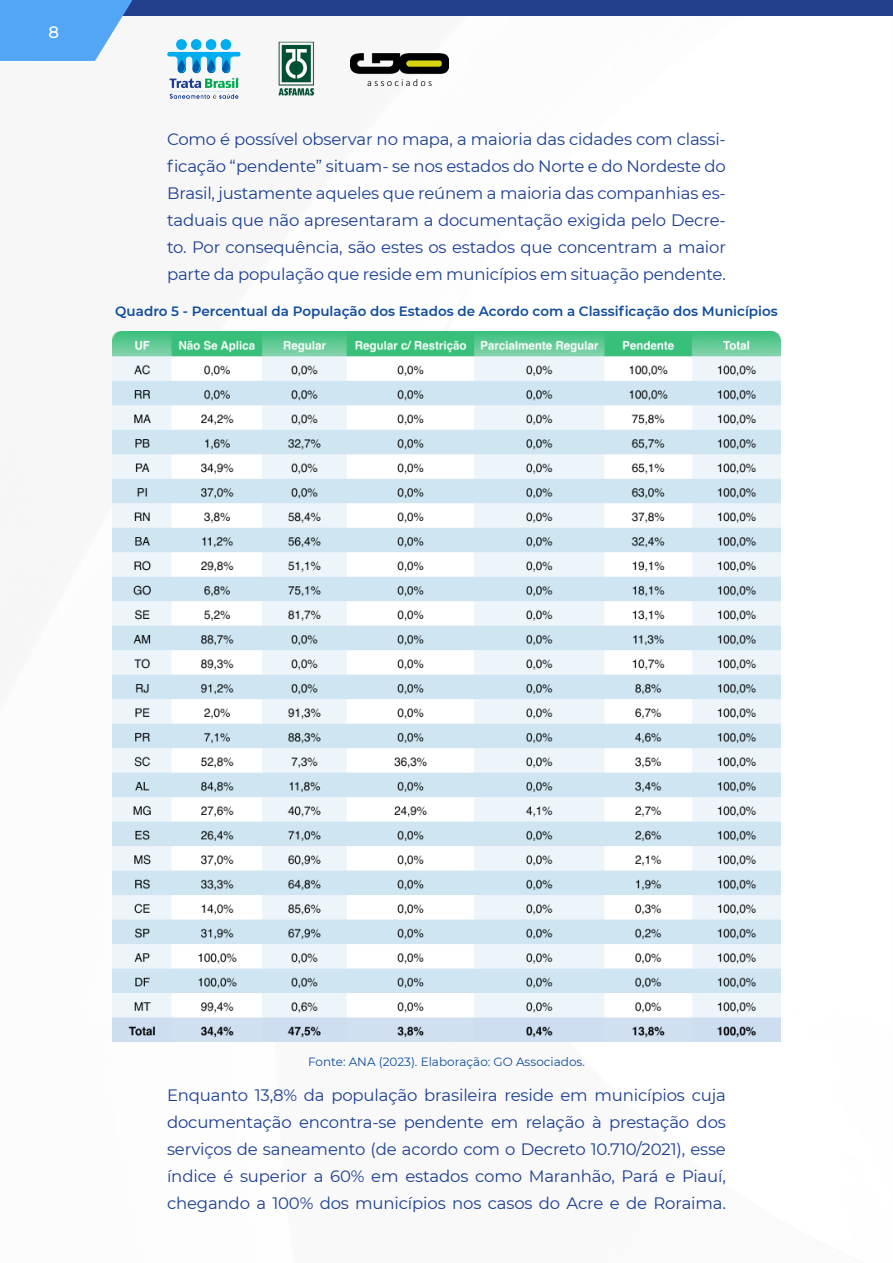
<style>
.page{position:relative;width:893px;height:1263px;background:#fff}
.page>*{position:absolute;margin:0;border:0;box-sizing:border-box;transform-origin:0 0}
.t1{font:16.5px/27px "Montserrat";letter-spacing:-.01em;color:#1b3e92;text-align:justify}
.t2{font:500 16.5px "Montserrat";color:#fff}
.t3{font:600 13.5px "Montserrat";color:#0f4c9c}
.t4{font:12px "Montserrat";color:#0f4c9c}
</style>
<div class="page">
<div style="left:0;top:0;width:893px;height:16px;background:#23408d"></div>
<svg style="left:0;top:0;width:133px;height:61px;background:#68aef4"></svg>
<img style="left:351px;top:53px;width:97px;height:32px">
<img style="left:278px;top:41px;width:37px;height:55px">
<img style="left:167px;top:40px;width:74px;height:59px">
<img style="left:113px;top:332px;width:667px;height:710px">
<p class="t2" style="left:49px;top:21px;width:12px">8</p>
<p class="t1" style="left:167px;top:125px;width:560px">Como é possível observar no mapa, a maioria das cidades com classi&shy;ficação “pendente” situam- se nos estados do Norte e do Nordeste do Brasil, justamente aqueles que reúnem a maioria das companhias es&shy;taduais que não apresentaram a documentação exigida pelo Decre&shy;to. Por consequência, são estes os estados que concentram a maior parte da população que reside em municípios em situação pendente.</p>
<p class="t3" style="left:115px;top:301px;width:664px">Quadro 5 - Percentual da População dos Estados de Acordo com a Classificação dos Municípios</p>
<p class="t4" style="left:308px;top:1054px;width:278px">Fonte: ANA (2023). Elaboração: GO Associados.</p>
<p class="t1" style="left:167px;top:1081px;width:560px">Enquanto 13,8% da população brasileira reside em municípios cuja documentação encontra-se pendente em relação à prestação dos serviços de saneamento (de acordo com o Decreto 10.710/2021), esse índice é superior a 60% em estados como Maranhão, Pará e Piauí, chegando a 100% dos municípios nos casos do Acre e de Roraima.</p>
</div>
